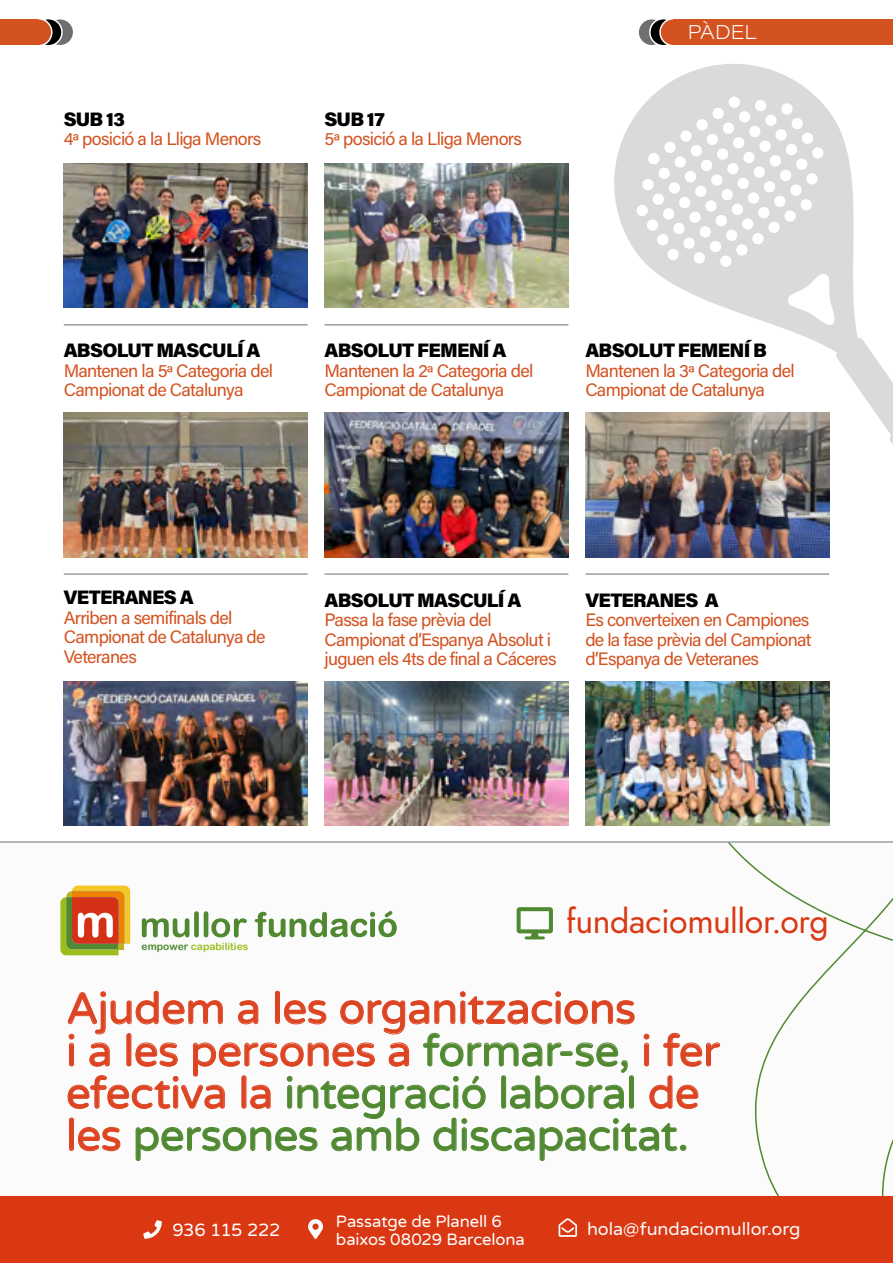
<style>
.page{position:relative;width:893px;height:1263px;background:#fff}
.page>*{position:absolute;margin:0;border:0;box-sizing:border-box;transform-origin:0 0}
.t1{font:43.8px/42.3px "Varela Round";letter-spacing:-.015em;color:#dc4422}
.t2{font:33.9px "Jost";letter-spacing:-.015em;color:#da3813}
.t3{font:900 19.5px "Acumin Pro";letter-spacing:-.04em;color:#000}
.t4{font:200 19.5px "Acumin Pro Wide";letter-spacing:.005em;color:#fff}
.t5{font:18px/19.5px "Acumin Pro";letter-spacing:-.04em;color:#d35220}
.t6{font:18px "Varela Round";letter-spacing:-.005em;color:#fbfbfb}
.t7{font:18px "Varela Round";letter-spacing:-.02em;color:#fff}
.t8{font:16.65px/18.1px "Varela Round";letter-spacing:-.005em;color:#fff}
.t9{font:10.2px "Arial Rounded MT Bold";color:#9cbe1d}
.s1{color:#508931}
</style>
<div class="page">
<div style="left:0;top:842px;width:893px;height:421px;background:#fbfbfb"></div>
<svg style="left:651px;top:843px;width:242px;height:354px"></svg>
<svg style="left:517px;top:907px;width:36px;height:32px"></svg>
<svg style="left:67px;top:990px;width:654px;height:172px"></svg>
<div style="left:0;top:1197px;width:893px;height:66px;background:#da3813"></div>
<svg style="left:143px;top:1220px;width:19px;height:19px"></svg>
<svg style="left:558px;top:1218px;width:19px;height:19px"></svg>
<svg style="left:308px;top:1219px;width:15px;height:20px"></svg>
<svg style="left:60px;top:885px;width:70px;height:70px"></svg>
<svg style="left:142px;top:911px;width:105px;height:26px"></svg>
<svg style="left:255px;top:911px;width:142px;height:26px"></svg>
<svg style="left:614px;top:64px;width:279px;height:386px"></svg>
<img style="left:64px;top:412px;width:244px;height:145px">
<img style="left:325px;top:412px;width:243px;height:145px">
<img style="left:64px;top:681px;width:244px;height:145px">
<img style="left:325px;top:681px;width:243px;height:145px">
<img style="left:585px;top:681px;width:244px;height:145px">
<img style="left:64px;top:163px;width:244px;height:145px">
<img style="left:325px;top:163px;width:243px;height:145px">
<img style="left:585px;top:412px;width:244px;height:145px">
<hr style="left:64px;top:573px;width:244px;height:2px;background:#9d9d9c">
<hr style="left:585px;top:573px;width:244px;height:2px;background:#9d9d9c">
<hr style="left:0;top:841px;width:893px;height:2px;background:#9d9d9c">
<hr style="left:325px;top:573px;width:243px;height:2px;background:#9d9d9c">
<hr style="left:325px;top:324px;width:243px;height:1px;background:#9d9d9c">
<hr style="left:64px;top:324px;width:244px;height:1px;background:#9d9d9c">
<div style="left:47px;top:19px;width:27px;height:27px;background:#706f6f;border-radius:50%"></div>
<div style="left:46px;top:18px;width:28px;height:28px;border:2px solid #fff;border-radius:50%"></div>
<svg style="left:35px;top:19px;width:27px;height:27px"></svg>
<div style="left:34px;top:18px;width:29px;height:28px;border:2px solid #fff;border-radius:50%"></div>
<div style="left:25px;top:19px;width:27px;height:27px;background:#d35220;border-radius:50%"></div>
<div style="left:24px;top:18px;width:29px;height:28px;border:2px solid #fff;border-radius:50%"></div>
<div style="left:0;top:19px;width:38px;height:26px;background:#d35220"></div>
<svg style="left:638px;top:19px;width:27px;height:27px"></svg>
<div style="left:637px;top:18px;width:29px;height:28px;border:2px solid #fff;border-radius:50%"></div>
<svg style="left:650px;top:19px;width:27px;height:27px"></svg>
<div style="left:649px;top:18px;width:29px;height:28px;border:2px solid #fff;border-radius:50%"></div>
<div style="left:660px;top:19px;width:27px;height:27px;background:#d35220;border-radius:50%"></div>
<div style="left:659px;top:18px;width:29px;height:28px;border:2px solid #fff;border-radius:50%"></div>
<div style="left:674px;top:19px;width:219px;height:26px;background:#d35220"></div>
<p class="t3" style="left:64px;top:105px;width:63px">SUB 13</p>
<p class="t5" style="left:64px;top:129px;width:199px">4ª posició a la Lliga Menors</p>
<p class="t3" style="left:325px;top:105px;width:62px">SUB 17</p>
<p class="t5" style="left:325px;top:129px;width:199px">5ª posició a la Lliga Menors</p>
<p class="t4" style="left:688px;top:18px;width:71px">PÀDEL</p>
<p class="t3" style="left:64px;top:337px;width:198px">ABSOLUT MASCULÍ A</p>
<p class="t5" style="left:64px;top:360px;width:211px">Mantenen la 5ª Categoria del<br>Campionat de Catalunya</p>
<p class="t3" style="left:325px;top:337px;width:183px">ABSOLUT FEMENÍ A</p>
<p class="t5" style="left:325px;top:360px;width:210px">Mantenen la 2ª Categoria del<br>Campionat de Catalunya</p>
<p class="t3" style="left:585px;top:337px;width:183px">ABSOLUT FEMENÍ B</p>
<p class="t5" style="left:585px;top:360px;width:211px">Mantenen la 3ª Categoria del<br>Campionat de Catalunya</p>
<p class="t3" style="left:64px;top:583px;width:131px">VETERANES A</p>
<p class="t5" style="left:64px;top:607px;width:203px">Arriben a semifinals del<br>Campionat de Catalunya de<br>Veteranes</p>
<p class="t3" style="left:325px;top:586px;width:198px">ABSOLUT MASCULÍ A</p>
<p class="t5" style="left:325px;top:609px;width:233px">Passa la fase prèvia del<br>Campionat d’Espanya Absolut i juguen els 4ts de final a Cáceres</p>
<p class="t3" style="left:585px;top:586px;width:135px">VETERANES A</p>
<p class="t5" style="left:585px;top:609px;width:228px;text-align:justify">Es converteixen en Campiones de la fase prèvia del Campionat d’Espanya de Veteranes</p>
<p class="t9" style="left:142px;top:940px;width:108px"><span class="s1">empower</span> capabilities</p>
<h2 class="t2" style="left:566px;top:898px;width:264px">fundaciomullor.org</h2>
<h1 class="t1" style="left:66px;top:986px;width:655px">Ajudem a les organitzacions<br>i a les persones a <span class="s1">formar-se,</span> i fer efectiva la <span class="s1">integració laboral</span> de les <span class="s1">persones amb discapacitat.</span></h1>
<p class="t8" style="left:336px;top:1211px;width:190px">Passatge de Planell 6 baixos 08029 Barcelona</p>
<p class="t7" style="left:172px;top:1218px;width:110px">936 115 222</p>
<p class="t6" style="left:587px;top:1216px;width:215px">hola@fundaciomullor.org</p>
</div>
